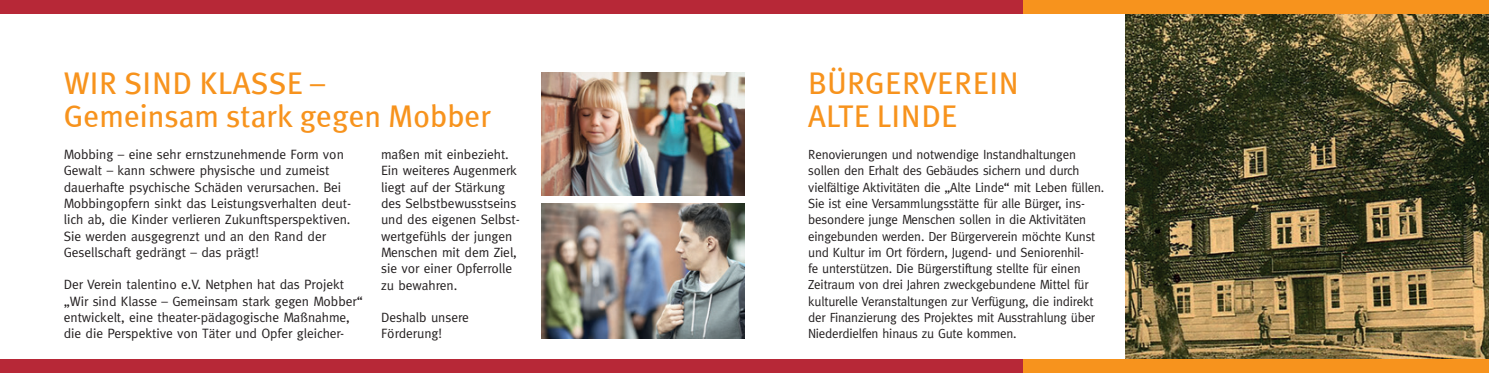
<style>
.page{position:relative;width:1489px;height:373px;background:#fff}
.page>*{position:absolute;margin:0;border:0;box-sizing:border-box;transform-origin:0 0}
.t1{font:31.25px/32.5px "Meta Plus";color:#f7931d}
.t2{font:13.5px/16.2px "Meta";letter-spacing:-.005em;color:#231f20}
.t3{font:13.25px/16.2px "Meta";letter-spacing:-.015em;color:#231f20}
</style>
<div class="page">
<img style="left:541px;top:72px;width:203px;height:123px">
<img style="left:541px;top:203px;width:203px;height:135px">
<img style="left:1125px;top:13px;width:363px;height:346px">
<div style="left:1022px;top:359px;width:466px;height:13px;background:#f7931d"></div>
<div style="left:0;top:359px;width:1022px;height:13px;background:#b72837"></div>
<div style="left:1022px;top:0;width:466px;height:13px;background:#f7931d"></div>
<div style="left:0;top:0;width:1022px;height:13px;background:#b72837"></div>
<h1 class="t1" style="left:64px;top:66px;width:428px">WIR SIND KLASSE –<br>Gemeinsam stark gegen Mobber</h1>
<p class="t2" style="left:64px;top:146px;width:289px">Mobbing – eine sehr ernstzunehmende Form von Gewalt – kann schwere physische und zumeist dauerhafte psychische Schäden verursachen. Bei Mobbingopfern sinkt das Leistungsverhalten deut&shy;lich ab, die Kinder verlieren Zukunftsperspektiven.<br>Sie werden ausgegrenzt und an den Rand der Gesellschaft gedrängt – das prägt!</p>
<p class="t2" style="left:64px;top:276px;width:300px">Der Verein talentino e.V. Netphen hat das Projekt „Wir sind Klasse – Gemeinsam stark gegen Mobber“ entwickelt, eine theater-pädagogische Maßnahme, die die Perspektive von Täter und Opfer gleicher-</p>
<p class="t2" style="left:381px;top:146px;width:140px">maßen mit einbezieht.<br>Ein weiteres Augenmerk liegt auf der Stärkung des Selbstbewusstseins und des eigenen Selbst&shy;wertgefühls der jungen<br>Menschen mit dem Ziel, sie vor einer Opferrolle zu bewahren.</p>
<p class="t2" style="left:381px;top:308px;width:89px">Deshalb unsere<br>Förderung!</p>
<h1 class="t1" style="left:808px;top:66px;width:212px">BÜRGERVEREIN<br>ALTE LINDE</h1>
<p class="t3" style="left:808px;top:146px;width:297px">Renovierungen und notwendige Instandhaltungen sollen den Erhalt des Gebäudes sichern und durch vielfältige Aktivitäten die „Alte Linde“ mit Leben füllen.<br>Sie ist eine Versammlungsstätte für alle Bürger, ins&shy;besondere junge Menschen sollen in die Aktivitäten eingebunden werden. Der Bürgerverein möchte Kunst und Kultur im Ort fördern, Jugend- und Seniorenhil-<br>fe unterstützen. Die Bürgerstiftung stellte für einen Zeitraum von drei Jahren zweckgebundene Mittel für kulturelle Veranstaltungen zur Verfügung, die indirekt der Finanzierung des Projektes mit Ausstrahlung über Niederdielfen hinaus zu Gute kommen.</p>
</div>
